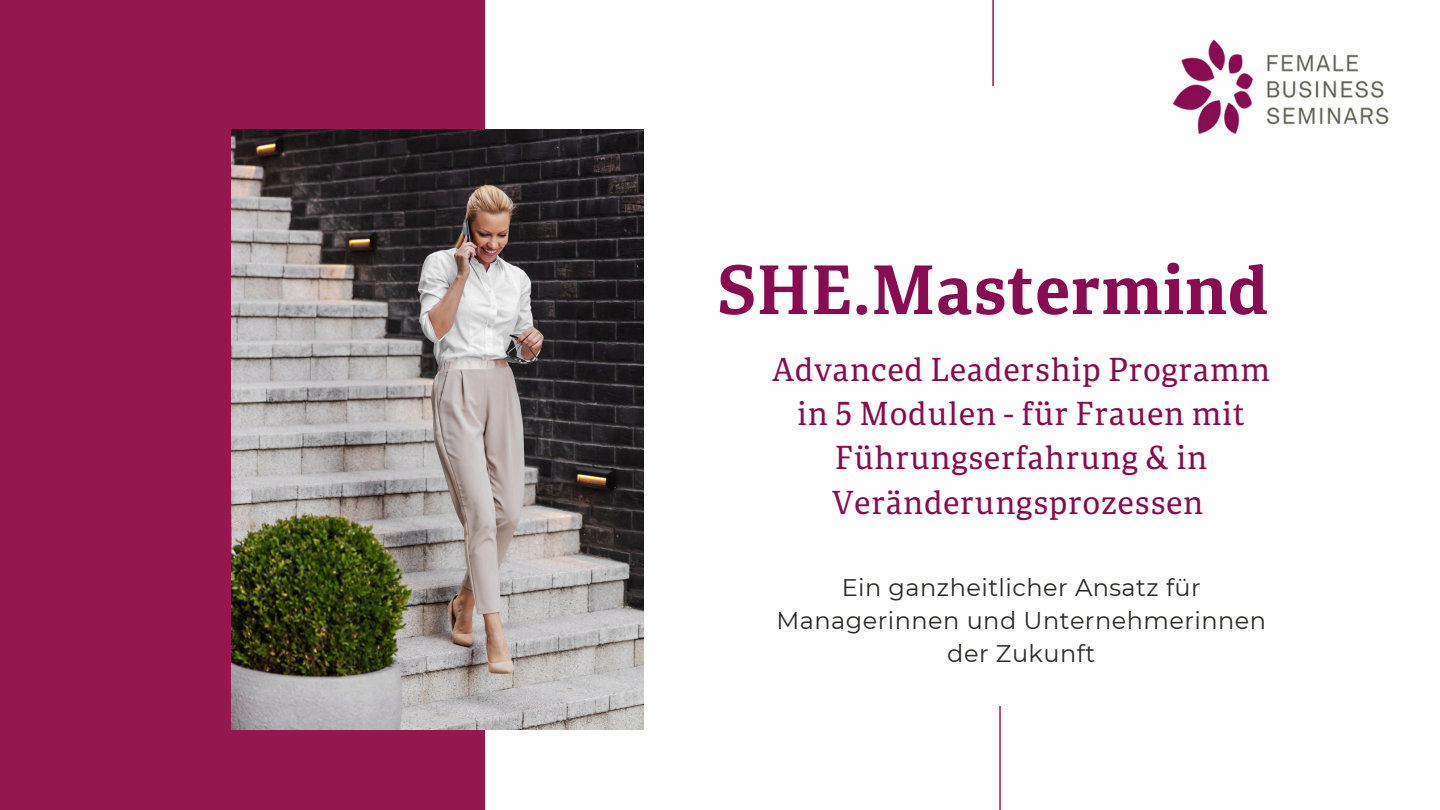
<style>
.page{position:relative;width:1440px;height:810px;background:#fff}
.page>*{position:absolute;margin:0;border:0;box-sizing:border-box;transform-origin:0 0}
.t1{font:700 67.1px "Portada";letter-spacing:.01em;color:#880c4f}
.t2{font:32px/44.2px "Portada";letter-spacing:.02em;color:#880c4f;text-align:center}
.t3{font:24px/33px "Montserrat";letter-spacing:.02em;color:#2c2928;text-align:center}
</style>
<div class="page">
<img style="left:1174px;top:39px;width:215px;height:94px">
<hr style="left:992px;top:0;width:2px;height:86px;background:#93184d">
<hr style="left:999px;top:706px;width:2px;height:104px;background:#93184d">
<div style="left:0;top:0;width:485px;height:810px;background:#93184d"></div>
<img style="left:232px;top:129px;width:412px;height:600px">
<p class="t1" style="left:717px;top:255px;width:553px">SHE.Mastermind</p>
<h1 class="t2" style="left:772px;top:351px;width:500px">Advanced Leadership Programm in 5 Modulen - für Frauen mit<br>Führungserfahrung &amp; in<br>Veränderungsprozessen</h1>
<h2 class="t3" style="left:776px;top:571px;width:491px">Ein ganzheitlicher Ansatz für<br>Managerinnen und Unternehmerinnen der Zukunft</h2>
</div>
